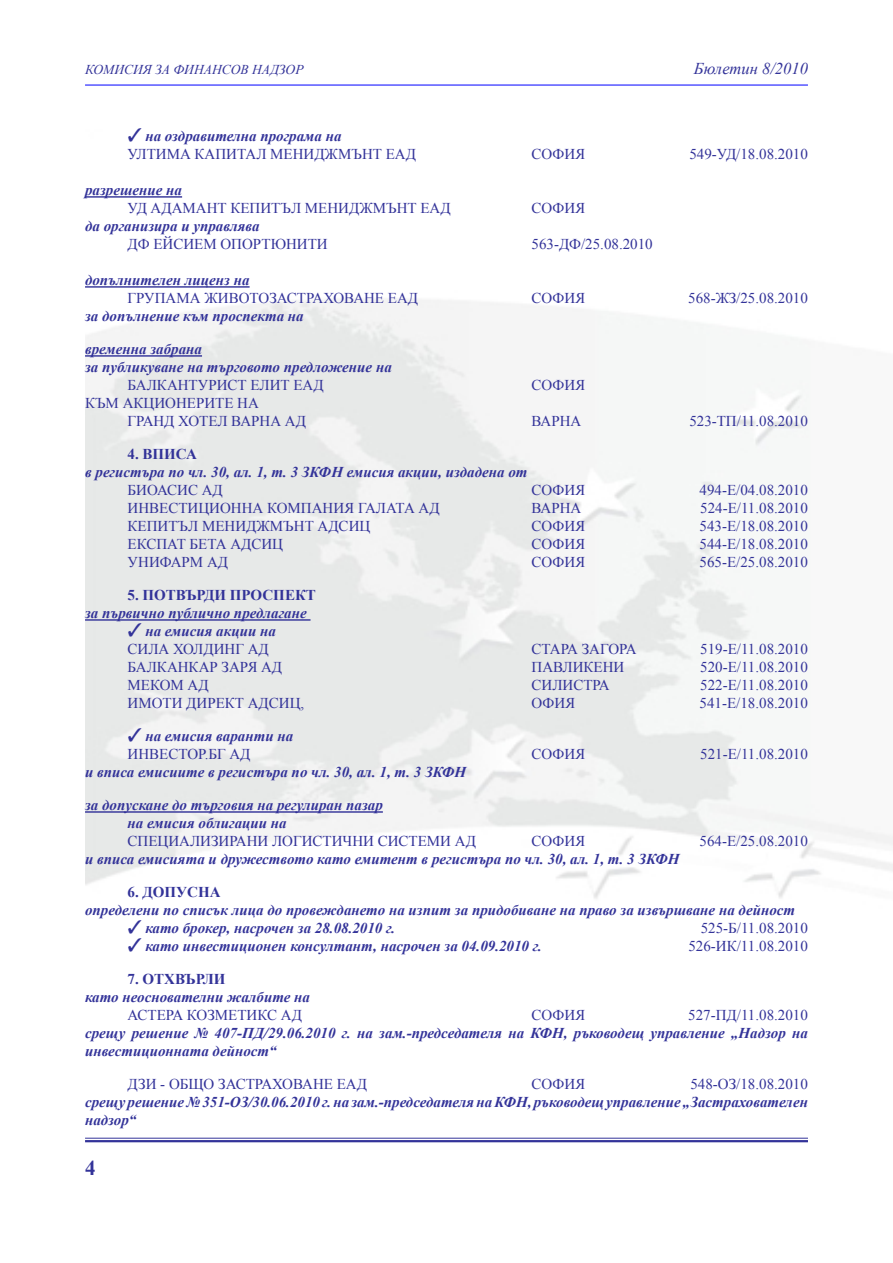
<style>
.page{position:relative;width:893px;height:1263px;background:#fff}
.page>*{position:absolute;margin:0;border:0;box-sizing:border-box;transform-origin:0 0}
.t1{font:italic 16.5px "Times New Roman";color:#339}
.t2{font:italic 700 15px/18px "Times New Roman";color:#339}
.t3{font:15px "Times New Roman";color:#339}
.t4{font:700 15px "Times New Roman";color:#339}
.t5{font:italic 13.5px "Times New Roman";color:#339}
</style>
<div class="page">
<hr style="left:85px;top:1138px;width:723px;height:1px;background:#339">
<hr style="left:85px;top:1140px;width:723px;height:2px;background:#339">
<hr style="left:85px;top:85px;width:723px;height:1px;background:#00f">
<hr style="left:85px;top:196px;width:97px;height:2px;background:#339">
<hr style="left:85px;top:286px;width:165px;height:2px;background:#339">
<hr style="left:85px;top:355px;width:117px;height:2px;background:#339">
<hr style="left:85px;top:619px;width:226px;height:2px;background:#339">
<hr style="left:85px;top:811px;width:298px;height:2px;background:#339">
<p class="t5" style="left:85px;top:60px;width:220px">КОМИСИЯ ЗА ФИНАНСОВ НАДЗОР</p>
<p class="t1" style="left:694px;top:57px;width:115px">Бюлетин 8/2010</p>
<p class="t2" style="left:128px;top:127px;width:216px">✓ на оздравителна програма на</p>
<p class="t3" style="left:128px;top:144px;width:290px">УЛТИМА КАПИТАЛ МЕНИДЖМЪНТ ЕАД</p>
<p class="t3" style="left:531px;top:144px;width:55px">СОФИЯ</p>
<p class="t3" style="left:689px;top:144px;width:120px">549-УД/18.08.2010</p>
<p class="t2" style="left:85px;top:181px;width:99px">разрешение на</p>
<p class="t3" style="left:128px;top:198px;width:325px">УД АДАМАНТ КЕПИТЪЛ МЕНИДЖМЪНТ ЕАД</p>
<p class="t3" style="left:531px;top:198px;width:55px">СОФИЯ</p>
<p class="t2" style="left:85px;top:217px;width:176px">да организира и управлява</p>
<p class="t3" style="left:128px;top:234px;width:202px">ДФ ЕЙСИЕМ ОПОРТЮНИТИ</p>
<p class="t3" style="left:531px;top:234px;width:123px">563-ДФ/25.08.2010</p>
<p class="t2" style="left:85px;top:271px;width:166px">допълнителен лиценз на</p>
<p class="t3" style="left:128px;top:288px;width:292px">ГРУПАМА ЖИВОТОЗАСТРАХОВАНЕ ЕАД</p>
<p class="t3" style="left:531px;top:288px;width:55px">СОФИЯ</p>
<p class="t3" style="left:688px;top:288px;width:121px">568-ЖЗ/25.08.2010</p>
<p class="t2" style="left:85px;top:307px;width:220px">за допълнение към проспекта на</p>
<p class="t2" style="left:85px;top:340px;width:118px">временна забрана</p>
<p class="t2" style="left:85px;top:358px;width:308px">за публикуване на търговото предложение на</p>
<p class="t3" style="left:128px;top:375px;width:198px">БАЛКАНТУРИСТ ЕЛИТ ЕАД</p>
<p class="t3" style="left:531px;top:375px;width:55px">СОФИЯ</p>
<p class="t3" style="left:85px;top:393px;width:175px">КЪМ АКЦИОНЕРИТЕ НА</p>
<p class="t3" style="left:128px;top:411px;width:180px">ГРАНД ХОТЕЛ ВАРНА АД</p>
<p class="t3" style="left:531px;top:411px;width:51px">ВАРНА</p>
<p class="t3" style="left:689px;top:411px;width:120px">523-ТП/11.08.2010</p>
<p class="t4" style="left:128px;top:444px;width:71px">4. ВПИСА</p>
<p class="t2" style="left:85px;top:463px;width:444px">в регистъра по чл. 30, ал. 1, т. 3 ЗКФН емисия акции, издадена от</p>
<p class="t3" style="left:128px;top:480px;width:97px">БИОАСИС АД</p>
<p class="t3" style="left:531px;top:480px;width:55px">СОФИЯ</p>
<p class="t3" style="left:700px;top:480px;width:110px">494-Е/04.08.2010</p>
<p class="t3" style="left:128px;top:498px;width:314px">ИНВЕСТИЦИОННА КОМПАНИЯ ГАЛАТА АД</p>
<p class="t3" style="left:531px;top:498px;width:51px">ВАРНА</p>
<p class="t3" style="left:700px;top:498px;width:109px">524-Е/11.08.2010</p>
<p class="t3" style="left:128px;top:516px;width:244px">КЕПИТЪЛ МЕНИДЖМЪНТ АДСИЦ</p>
<p class="t3" style="left:531px;top:516px;width:55px">СОФИЯ</p>
<p class="t3" style="left:700px;top:516px;width:110px">543-Е/18.08.2010</p>
<p class="t3" style="left:128px;top:534px;width:157px">ЕКСПАТ БЕТА АДСИЦ</p>
<p class="t3" style="left:531px;top:534px;width:55px">СОФИЯ</p>
<p class="t3" style="left:700px;top:534px;width:110px">544-Е/18.08.2010</p>
<p class="t3" style="left:128px;top:552px;width:102px">УНИФАРМ АД</p>
<p class="t3" style="left:531px;top:552px;width:55px">СОФИЯ</p>
<p class="t3" style="left:700px;top:552px;width:110px">565-Е/25.08.2010</p>
<p class="t4" style="left:128px;top:585px;width:190px">5. ПОТВЪРДИ ПРОСПЕКТ</p>
<p class="t2" style="left:85px;top:604px;width:223px">за първично публично предлагане</p>
<p class="t2" style="left:128px;top:622px;width:150px">✓ на емисия акции на</p>
<p class="t3" style="left:128px;top:639px;width:143px">СИЛА ХОЛДИНГ АД</p>
<p class="t3" style="left:531px;top:639px;width:106px">СТАРА ЗАГОРА</p>
<p class="t3" style="left:700px;top:639px;width:109px">519-Е/11.08.2010</p>
<p class="t3" style="left:128px;top:657px;width:156px">БАЛКАНКАР ЗАРЯ АД</p>
<p class="t3" style="left:531px;top:657px;width:94px">ПАВЛИКЕНИ</p>
<p class="t3" style="left:700px;top:657px;width:109px">520-Е/11.08.2010</p>
<p class="t3" style="left:128px;top:675px;width:83px">МЕКОМ АД</p>
<p class="t3" style="left:531px;top:675px;width:80px">СИЛИСТРА</p>
<p class="t3" style="left:700px;top:675px;width:109px">522-Е/11.08.2010</p>
<p class="t3" style="left:128px;top:693px;width:178px">ИМОТИ ДИРЕКТ АДСИЦ,</p>
<p class="t3" style="left:531px;top:693px;width:45px">ОФИЯ</p>
<p class="t3" style="left:700px;top:693px;width:110px">541-Е/18.08.2010</p>
<p class="t2" style="left:128px;top:727px;width:167px">✓ на емисия варанти на</p>
<p class="t3" style="left:128px;top:744px;width:124px">ИНВЕСТОР.БГ АД</p>
<p class="t3" style="left:531px;top:744px;width:55px">СОФИЯ</p>
<p class="t3" style="left:700px;top:744px;width:109px">521-Е/11.08.2010</p>
<p class="t2" style="left:85px;top:763px;width:383px">и вписа емисиите в регистъра по чл. 30, ал. 1, т. 3 ЗКФН</p>
<p class="t2" style="left:85px;top:796px;width:299px">за допускане до търговия на регулиран пазар</p>
<p class="t2" style="left:128px;top:814px;width:161px">на емисия облигации на</p>
<p class="t3" style="left:128px;top:831px;width:350px">СПЕЦИАЛИЗИРАНИ ЛОГИСТИЧНИ СИСТЕМИ АД</p>
<p class="t3" style="left:531px;top:831px;width:55px">СОФИЯ</p>
<p class="t3" style="left:700px;top:831px;width:110px">564-Е/25.08.2010</p>
<p class="t2" style="left:85px;top:850px;width:596px">и вписа емисията и дружеството като емитент в регистъра по чл. 30, ал. 1, т. 3 ЗКФН</p>
<p class="t4" style="left:128px;top:882px;width:95px">6. ДОПУСНА</p>
<p class="t2" style="left:85px;top:901px;width:712px">определени по списък лица до провеждането на изпит за придобиване на право за извършване на дейност</p>
<p class="t2" style="left:128px;top:919px;width:269px">✓ като брокер, насрочен за 28.08.2010 г.</p>
<p class="t3" style="left:701px;top:918px;width:109px">525-Б/11.08.2010</p>
<p class="t2" style="left:128px;top:937px;width:416px">✓ като инвестиционен консултант, насрочен за 04.09.2010 г.</p>
<p class="t3" style="left:688px;top:936px;width:121px">526-ИК/11.08.2010</p>
<p class="t4" style="left:128px;top:969px;width:99px">7. ОТХВЪРЛИ</p>
<p class="t2" style="left:85px;top:988px;width:227px">като неоснователни жалбите на</p>
<p class="t3" style="left:128px;top:1005px;width:176px">АСТЕРА КОЗМЕТИКС АД</p>
<p class="t3" style="left:531px;top:1005px;width:55px">СОФИЯ</p>
<p class="t3" style="left:688px;top:1005px;width:121px">527-ПД/11.08.2010</p>
<p class="t2" style="left:85px;top:1024px;width:724px">срещу решение № 407-ПД/29.06.2010 г. на зам.-председателя на КФН, ръководещ управление „Надзор на инвестиционната дейност“</p>
<p class="t3" style="left:128px;top:1074px;width:241px">ДЗИ - ОБЩО ЗАСТРАХОВАНЕ ЕАД</p>
<p class="t3" style="left:531px;top:1074px;width:55px">СОФИЯ</p>
<p class="t3" style="left:690px;top:1074px;width:119px">548-ОЗ/18.08.2010</p>
<p class="t2" style="left:85px;top:1093px;width:724px">срещу решение № 351-ОЗ/30.06.2010 г. на зам.-председателя на КФН, ръководещ управление „Застрахователен надзор“</p>
</div>
